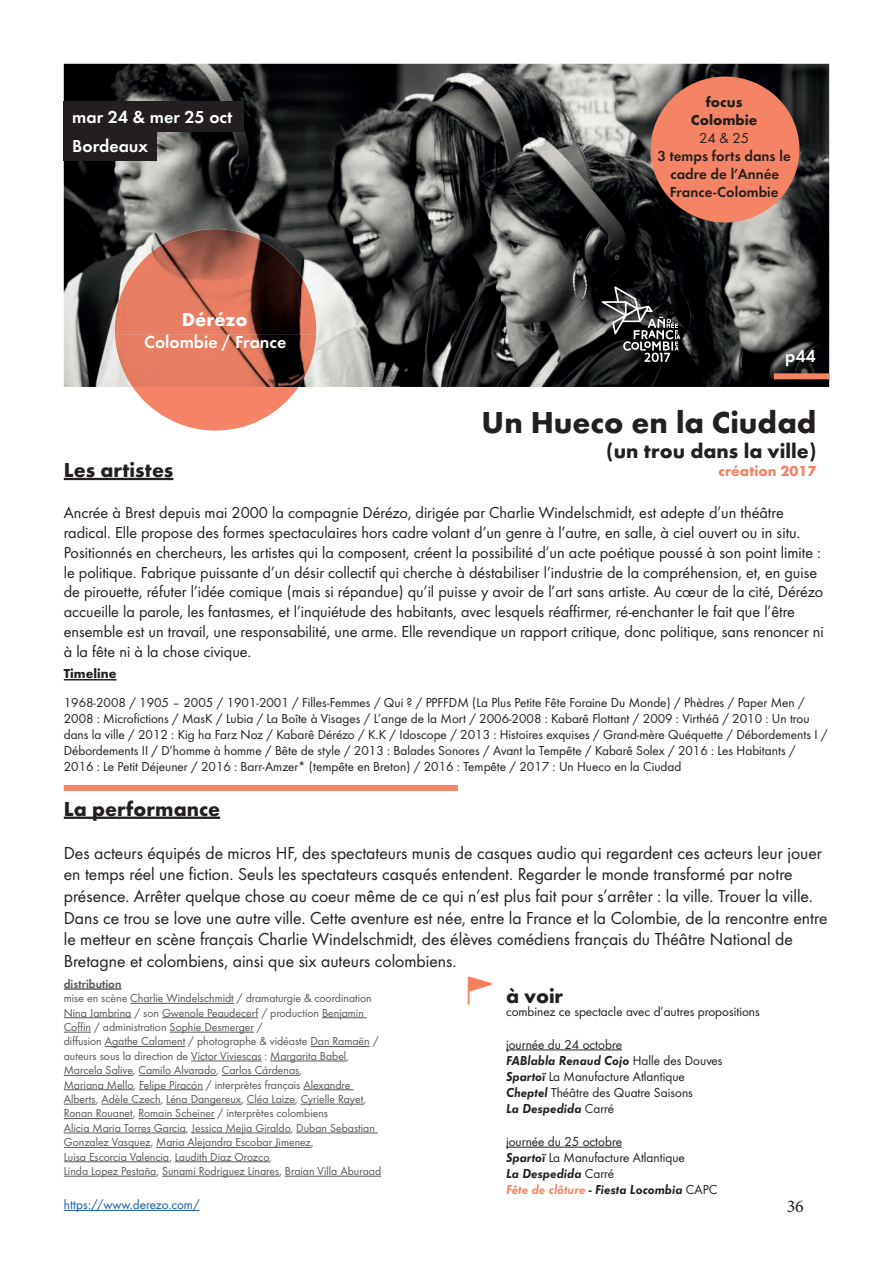
<style>
.page{position:relative;width:893px;height:1263px;background:#fff}
.page>*{position:absolute;margin:0;border:0;box-sizing:border-box;transform-origin:0 0}
.t1{font:700 31.5px "Futura";color:#231f20}
.t2{font:700 21px "Futura";color:#231f20}
.t3{font:700 19.5px "Futura";color:#fff}
.t4{font:18px/21.6px "Futura Boo";color:#231f20}
.t5{font:18px "Futura Dem";color:#fff}
.t6{font:18px "Minion Pro";color:#231f20}
.t7{font:16.5px/19.8px "Futura Boo";color:#231f20}
.t8{font:15px/18px "Futura Dem";color:#231f20;text-align:center}
.t9{font:700 15px/18px "Futura";color:#231f20;text-align:center}
.t10{font:700 15px "Futura";color:#f58464}
.t11{font:15px "Futura Boo";color:#231f20}
.t12{font:13.5px/16.2px "Futura Boo";color:#231f20}
.t13{font:13.5px/16.2px "Futura Dem Obl";color:#231f20}
.t14{font:13.5px "Futura Boo";color:#175d9e}
.t15{font:700 13.5px "Futura";color:#231f20}
.t16{font:12px/14.4px "Futura Boo";color:#57585a}
.t17{font:12px "Futura Dem";color:#57585a}
.s1{font-family:"Futura Boo"}
.s2{font-family:"Futura Dem Obl"}
.s3{color:#f58464}
</style>
<div class="page">
<img style="left:64px;top:64px;width:765px;height:323px">
<div style="left:64px;top:785px;width:394px;height:6px;background:#f58464"></div>
<svg style="left:133px;top:387px;width:165px;height:44px"></svg>
<img style="left:115px;top:229px;width:201px;height:158px">
<hr style="left:64px;top:478px;width:109px;height:2px;background:#231f20">
<hr style="left:64px;top:817px;width:156px;height:2px;background:#231f20">
<img style="left:467px;top:976px;width:25px;height:29px">
<hr style="left:506px;top:1049px;width:116px;height:1px;background:#231f20">
<hr style="left:506px;top:1147px;width:116px;height:1px;background:#231f20">
<hr style="left:64px;top:679px;width:53px;height:1px;background:#231f20">
<svg style="left:602px;top:286px;width:78px;height:76px;background:#3f4041"></svg>
<div style="left:651px;top:77px;width:148px;height:146px;background:#f58464;border-radius:50%"></div>
<div style="left:774px;top:373px;width:55px;height:6px;background:#f58464"></div>
<hr style="left:64px;top:988px;width:57px;height:2px;background:#57585a">
<hr style="left:130px;top:1003px;width:104px;height:1px;background:#57585a">
<hr style="left:64px;top:1017px;width:67px;height:1px;background:#57585a">
<hr style="left:162px;top:1017px;width:96px;height:1px;background:#57585a">
<hr style="left:322px;top:1017px;width:45px;height:1px;background:#57585a">
<svg style="left:64px;top:1032px;width:27px;height:1px"></svg>
<hr style="left:170px;top:1032px;width:84px;height:1px;background:#57585a">
<hr style="left:105px;top:1046px;width:80px;height:1px;background:#57585a">
<hr style="left:310px;top:1046px;width:60px;height:1px;background:#57585a">
<hr style="left:191px;top:1060px;width:71px;height:1px;background:#57585a">
<hr style="left:270px;top:1060px;width:76px;height:1px;background:#57585a">
<hr style="left:64px;top:1075px;width:69px;height:1px;background:#57585a">
<hr style="left:139px;top:1075px;width:77px;height:1px;background:#57585a">
<hr style="left:222px;top:1075px;width:77px;height:1px;background:#57585a">
<hr style="left:64px;top:1089px;width:69px;height:1px;background:#57585a">
<hr style="left:139px;top:1089px;width:64px;height:1px;background:#57585a">
<hr style="left:303px;top:1089px;width:50px;height:1px;background:#57585a">
<hr style="left:64px;top:1104px;width:32px;height:1px;background:#57585a">
<hr style="left:101px;top:1104px;width:59px;height:1px;background:#57585a">
<hr style="left:166px;top:1104px;width:75px;height:1px;background:#57585a">
<hr style="left:247px;top:1104px;width:48px;height:1px;background:#57585a">
<hr style="left:301px;top:1104px;width:62px;height:1px;background:#57585a">
<hr style="left:64px;top:1118px;width:69px;height:1px;background:#57585a">
<hr style="left:138px;top:1118px;width:77px;height:1px;background:#57585a">
<hr style="left:64px;top:1132px;width:122px;height:1px;background:#57585a">
<hr style="left:192px;top:1132px;width:99px;height:1px;background:#57585a">
<hr style="left:296px;top:1132px;width:82px;height:1px;background:#57585a">
<hr style="left:64px;top:1147px;width:86px;height:1px;background:#57585a">
<hr style="left:156px;top:1147px;width:155px;height:1px;background:#57585a">
<hr style="left:64px;top:1161px;width:105px;height:1px;background:#57585a">
<hr style="left:175px;top:1161px;width:94px;height:1px;background:#57585a">
<hr style="left:64px;top:1176px;width:92px;height:1px;background:#57585a">
<hr style="left:162px;top:1176px;width:117px;height:1px;background:#57585a">
<hr style="left:285px;top:1176px;width:96px;height:1px;background:#57585a">
<div style="left:64px;top:130px;width:93px;height:31px;background:#231f20"></div>
<div style="left:64px;top:101px;width:180px;height:31px;background:#231f20"></div>
<hr style="left:64px;top:1210px;width:136px;height:1px;background:#175d9e">
<p class="t5" style="left:72px;top:105px;width:161px">mar 24 &amp; mer 25 oct</p>
<p class="t5" style="left:72px;top:134px;width:78px">Bordeaux</p>
<p class="t3" style="left:182px;top:306px;width:67px">Dérézo</p>
<p class="t5" style="left:144px;top:329px;width:144px">Colombie / France</p>
<p class="t9" style="left:691px;top:92px;width:68px">focus<br>Colombie</p>
<p class="t11" style="left:699px;top:128px;width:51px">24 &amp; 25</p>
<p class="t8" style="left:657px;top:146px;width:135px">3 temps forts dans le cadre de l’Année<br>France-Colombie</p>
<p class="t5" style="left:785px;top:344px;width:32px">p44</p>
<h1 class="t1" style="left:481px;top:400px;width:336px">Un Hueco en la Ciudad</h1>
<p class="t2" style="left:606px;top:436px;width:212px">(un trou dans la ville)</p>
<p class="t2" style="left:64px;top:455px;width:111px">Les artistes</p>
<p class="t10" style="left:719px;top:460px;width:99px">création 2017</p>
<p class="t7" style="left:64px;top:502px;width:761px">Ancrée à Brest depuis mai 2000 la compagnie Dérézo, dirigée par Charlie Windelschmidt, est adepte d’un théâtre radical. Elle propose des formes spectaculaires hors cadre volant d’un genre à l’autre, en salle, à ciel ouvert ou in situ.<br>Positionnés en chercheurs, les artistes qui la composent, créent la possibilité d’un acte poétique poussé à son point limite : le politique. Fabrique puissante d’un désir collectif qui cherche à déstabiliser l’industrie de la compréhension, et, en guise de pirouette, réfuter l’idée comique (mais si répandue) qu’il puisse y avoir de l’art sans artiste. Au cœur de la cité, Dérézo accueille la parole, les fantasmes, et l’inquiétude des habitants, avec lesquels réaffirmer, ré-enchanter le fait que l’être ensemble est un travail, une responsabilité, une arme. Elle revendique un rapport critique, donc politique, sans renoncer ni à la fête ni à la chose civique.</p>
<p class="t15" style="left:64px;top:664px;width:54px">Timeline</p>
<p class="t12" style="left:64px;top:693px;width:765px">1968-2008 / 1905 – 2005 / 1901-2001 / Filles-Femmes / Qui ? / PPFFDM (La Plus Petite Fête Foraine Du Monde) / Phèdres / Paper Men / 2008 : Microfictions / MasK / Lubia / La Boîte à Visages / L’ange de la Mort / 2006-2008 : Kabarê Flottant / 2009 : Virthéâ / 2010 : Un trou dans la ville / 2012 : Kig ha Farz Noz / Kabarê Dérézo / K.K / Idoscope / 2013 : Histoires exquises / Grand-mère Quéquette / Débordements I / Débordements II / D’homme à homme / Bête de style / 2013 : Balades Sonores / Avant la Tempête / Kabarê Solex / 2016 : Les Habitants / 2016 : Le Petit Déjeuner / 2016 : Barr-Amzer* (tempête en Breton) / 2016 : Tempête / 2017 : Un Hueco en la Ciudad</p>
<p class="t2" style="left:64px;top:794px;width:158px">La performance</p>
<p class="t4" style="left:64px;top:841px;width:765px">Des acteurs équipés de micros HF, des spectateurs munis de casques audio qui regardent ces acteurs leur jouer en temps réel une fiction. Seuls les spectateurs casqués entendent. Regarder le monde transformé par notre présence. Arrêter quelque chose au coeur même de ce qui n’est plus fait pour s’arrêter : la ville. Trouer la ville.<br>Dans ce trou se love une autre ville. Cette aventure est née, entre la France et la Colombie, de la rencontre entre le metteur en scène français Charlie Windelschmidt, des élèves comédiens français du Théâtre National de Bretagne et colombiens, ainsi que six auteurs colombiens.</p>
<p class="t2" style="left:506px;top:981px;width:59px">à voir</p>
<p class="t12" style="left:506px;top:1003px;width:255px">combinez ce spectacle avec d’autres propositions</p>
<p class="t12" style="left:506px;top:1035px;width:117px">journée du 24 octobre</p>
<p class="t13" style="left:506px;top:1051px;width:218px">FABlabla Renaud Cojo <span class="s1">Halle des Douves</span></p>
<p class="t12" style="left:506px;top:1068px;width:188px"><span class="s2">Spartoï</span> La Manufacture Atlantique<br><span class="s2">Cheptel</span> Théâtre des Quatre Saisons</p>
<p class="t13" style="left:506px;top:1100px;width:110px">La Despedida <span class="s1">Carré</span></p>
<p class="t12" style="left:506px;top:1132px;width:180px">journée du 25 octobre<br><span class="s2">Spartoï</span> La Manufacture Atlantique</p>
<p class="t13" style="left:506px;top:1165px;width:213px">La Despedida <span class="s1">Carré<br></span><span class="s3">Fête de clôture</span> - Fiesta Locombia <span class="s1">CAPC</span></p>
<p class="t17" style="left:64px;top:975px;width:59px">distribution</p>
<p class="t16" style="left:64px;top:990px;width:319px">mise en scène Charlie Windelschmidt / dramaturgie &amp; coordination Nina Jambrina / son Gwenole Peaudecerf / production Benjamin Coffin / administration Sophie Desmerger /<br>diffusion Agathe Calament / photographe &amp; vidéaste Dan Ramaën / auteurs sous la direction de Victor Viviescas : Margarita Babel, Marcela Salive, Camilo Alvarado, Carlos Cárdenas,<br>Mariana Mello, Felipe Piracón / interprètes français Alexandre Alberts, Adèle Czech, Léna Dangereux, Cléa Laize, Cyrielle Rayet, Ronan Rouanet, Romain Scheiner / interprètes colombiens<br>Alicia Maria Torres Garcia, Jessica Mejia Giraldo, Duban Sebastian Gonzalez Vasquez, Maria Alejandra Escobar Jimenez,<br>Luisa Escorcia Valencia, Laudith Diaz Orozco,<br>Linda Lopez Pestaña, Sunami Rodriguez Linares, Braian Villa Aburaad</p>
<p class="t14" style="left:64px;top:1195px;width:137px">https://www.derezo.com/</p>
<p class="t6" style="left:787px;top:1194px;width:19px">36</p>
</div>
